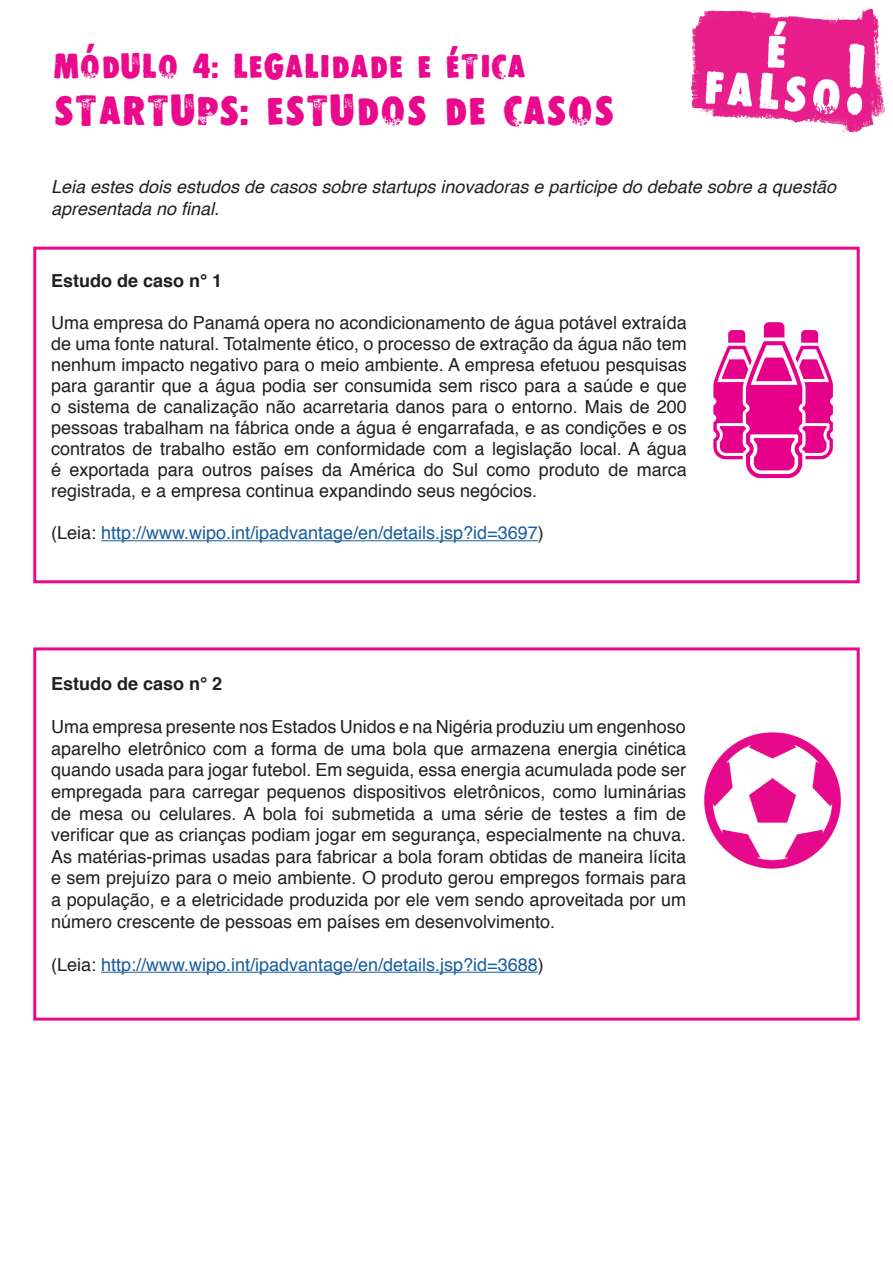
<style>
.page{position:relative;width:893px;height:1263px;background:#fff}
.page>*{position:absolute;margin:0;border:0;box-sizing:border-box;transform-origin:0 0}
.t1{font:39px "Stomper";color:#ea098c}
.t2{font:31.5px "Stomper";color:#ea098c}
.t3{font:18px/21.6px "Helvetica";color:#231f20;text-align:justify}
.t4{font:18px "Helvetica";color:#175d9e}
.t5{font:italic 18px/21.6px "Helvetica";color:#231f20}
.t6{font:700 18px "Helvetica";color:#231f20}
.s1{color:#231f20}
</style>
<div class="page">
<img style="left:691px;top:8px;width:194px;height:129px">
<div style="left:33px;top:647px;width:827px;height:373px;background:#fff;border:3px solid #ea098c"></div>
<div style="left:33px;top:247px;width:827px;height:336px;background:#fff;border:3px solid #ea098c"></div>
<hr style="left:101px;top:540px;width:437px;height:1px;background:#175d9e">
<hr style="left:101px;top:972px;width:437px;height:1px;background:#175d9e">
<img style="left:713px;top:322px;width:120px;height:157px">
<img style="left:704px;top:732px;width:137px;height:137px">
<p class="t2" style="left:54px;top:41px;width:474px">MÓDULO 4: LEGALIDADE E ÉTICA</p>
<p class="t1" style="left:54px;top:80px;width:563px">STARTUPS: ESTUDOS DE CASOS</p>
<p class="t5" style="left:51px;top:176px;width:786px">Leia estes dois estudos de casos sobre startups inovadoras e participe do debate sobre a questão apresentada no final.</p>
<p class="t6" style="left:51px;top:266px;width:173px">Estudo de caso n° 1</p>
<p class="t3" style="left:51px;top:313px;width:637px;line-height:21px">Uma empresa do Panamá opera no acondicionamento de água potável extraída de uma fonte natural. Totalmente ético, o processo de extração da água não tem nenhum impacto negativo para o meio ambiente. A empresa efetuou pesquisas para garantir que a água podia ser consumida sem risco para a saúde e que o sistema de canalização não acarretaria danos para o entorno. Mais de 200 pessoas trabalham na fábrica onde a água é engarrafada, e as condições e os contratos de trabalho estão em conformidade com a legislação local. A água é exportada para outros países da América do Sul como produto de marca registrada, e a empresa continua expandindo seus negócios.</p>
<p class="t4" style="left:51px;top:519px;width:494px"><span class="s1">(Leia:</span> http://www.wipo.int/ipadvantage/en/details.jsp?id=3697<span class="s1">)</span></p>
<p class="t6" style="left:51px;top:669px;width:173px">Estudo de caso n° 2</p>
<p class="t3" style="left:51px;top:717px;width:636px">Uma empresa presente nos Estados Unidos e na Nigéria produziu um engenhoso aparelho eletrônico com a forma de uma bola que armazena energia cinética quando usada para jogar futebol. Em seguida, essa energia acumulada pode ser empregada para carregar pequenos dispositivos eletrônicos, como luminárias de mesa ou celulares. A bola foi submetida a uma série de testes a fim de verificar que as crianças podiam jogar em segurança, especialmente na chuva.<br>As matérias-primas usadas para fabricar a bola foram obtidas de maneira lícita e sem prejuízo para o meio ambiente. O produto gerou empregos formais para a população, e a eletricidade produzida por ele vem sendo aproveitada por um número crescente de pessoas em países em desenvolvimento.</p>
<p class="t4" style="left:51px;top:951px;width:494px"><span class="s1">(Leia:</span> http://www.wipo.int/ipadvantage/en/details.jsp?id=3688<span class="s1">)</span></p>
</div>
